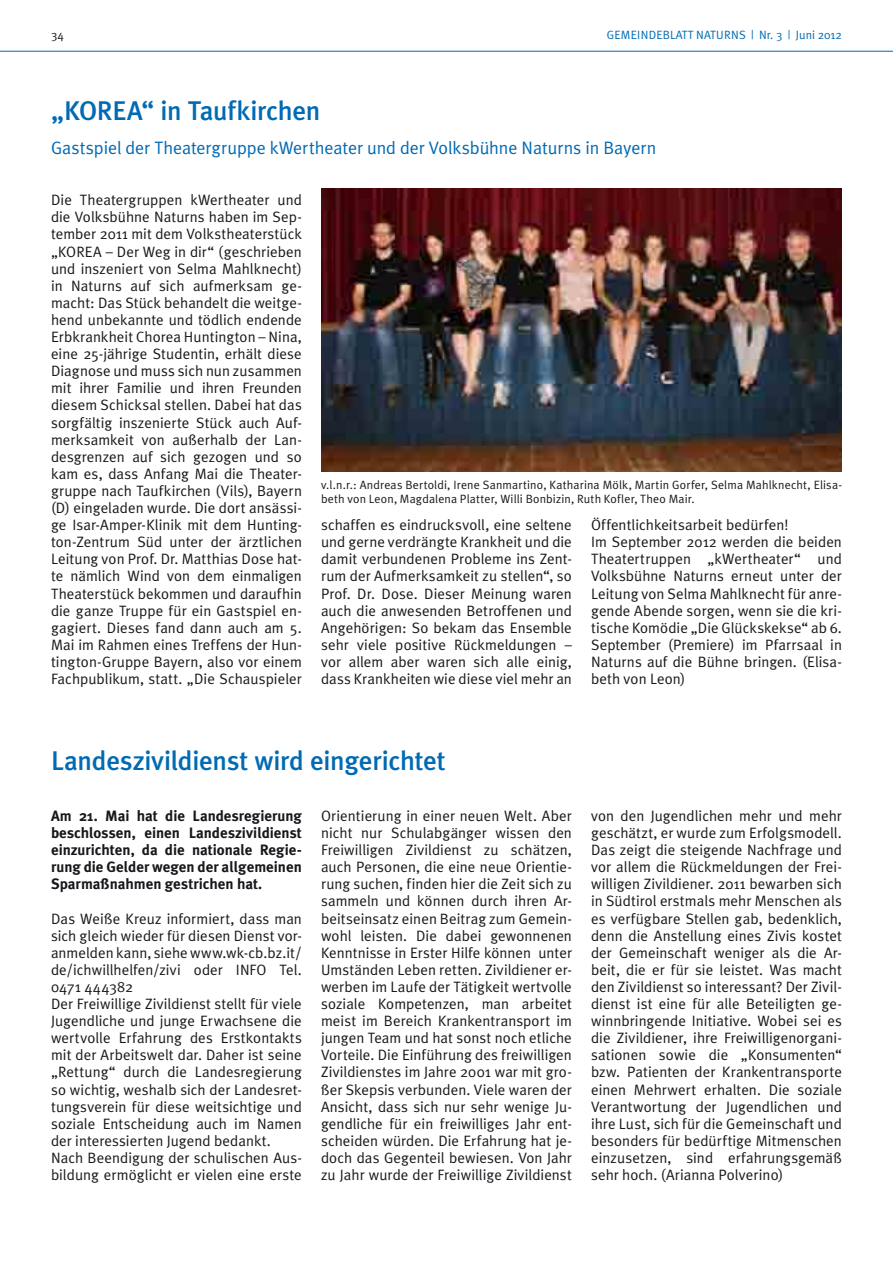
<style>
.page{position:relative;width:893px;height:1263px;background:#fff}
.page>*{position:absolute;margin:0;border:0;box-sizing:border-box;transform-origin:0 0}
.t1{font:500 27px "Meta Plus";letter-spacing:-.01em;color:#006ab3}
.t2{font:18px "Meta Plus Normal";letter-spacing:-.005em;color:#006ab3}
.t3{font:15px/17.1px "Meta Plus Normal";letter-spacing:.005em;color:#1a171c;text-align:justify}
.t4{font:700 15px/17.1px "Meta Plus";color:#1a171c;text-align:justify}
.t5{font:12px/13.5px "Meta Plus Normal";letter-spacing:.015em;color:#1a171c}
.t6{font:12px "Meta Plus Normal";letter-spacing:.01em;color:#006ab3}
</style>
<div class="page">
<hr style="left:0;top:51px;width:893px;height:1px;background:#006ab3">
<img style="left:321px;top:188px;width:521px;height:283px">
<p class="t5" style="left:51px;top:28px;width:14px">34</p>
<p class="t6" style="left:607px;top:28px;width:237px">GEMEINDEBLATT NATURNS | Nr. 3 | Juni 2012</p>
<h1 class="t1" style="left:51px;top:95px;width:271px">„KOREA“ in Taufkirchen</h1>
<p class="t2" style="left:51px;top:137px;width:607px">Gastspiel der Theatergruppe kWertheater und der Volksbühne Naturns in Bayern</p>
<p class="t3" style="left:51px;top:191px;width:252px">Die Theatergruppen kWertheater und die Volksbühne Naturns haben im Sep&shy;tember 2011 mit dem Volkstheaterstück „KOREA – Der Weg in dir“ (geschrieben und inszeniert von Selma Mahlknecht) in Naturns auf sich aufmerksam ge&shy;macht: Das Stück behandelt die weitge&shy;hend unbekannte und tödlich endende Erbkrankheit Chorea Huntington – Nina, eine 25-jährige Studentin, erhält diese Diagnose und muss sich nun zusammen mit ihrer Familie und ihren Freunden diesem Schicksal stellen. Dabei hat das sorgfältig inszenierte Stück auch Auf&shy;merksamkeit von außerhalb der Lan&shy;desgrenzen auf sich gezogen und so kam es, dass Anfang Mai die Theater&shy;gruppe nach Taufkirchen (Vils), Bayern (D) eingeladen wurde. Die dort ansässi&shy;ge Isar-Amper-Klinik mit dem Hunting&shy;ton-Zentrum Süd unter der ärztlichen Leitung von Prof. Dr. Matthias Dose hat&shy;te nämlich Wind von dem einmaligen Theaterstück bekommen und daraufhin die ganze Truppe für ein Gastspiel en&shy;gagiert. Dieses fand dann auch am 5.<br>Mai im Rahmen eines Treffens der Hun&shy;tington-Gruppe Bayern, also vor einem Fachpublikum, statt. „Die Schauspieler</p>
<p class="t5" style="left:321px;top:478px;width:522px">v.l.n.r.: Andreas Bertoldi, Irene Sanmartino, Katharina Mölk, Martin Gorfer, Selma Mahlknecht, Elisa&shy;beth von Leon, Magdalena Platter, Willi Bonbizin, Ruth Kofler, Theo Mair.</p>
<p class="t3" style="left:321px;top:516px;width:252px">schaffen es eindrucksvoll, eine seltene und gerne verdrängte Krankheit und die damit verbundenen Probleme ins Zent&shy;rum der Aufmerksamkeit zu stellen“, so Prof. Dr. Dose. Dieser Meinung waren auch die anwesenden Betroffenen und Angehörigen: So bekam das Ensemble sehr viele positive Rückmeldungen – vor allem aber waren sich alle einig, dass Krankheiten wie diese viel mehr an</p>
<p class="t3" style="left:591px;top:516px;width:252px;text-align:left">Öffentlichkeitsarbeit bedürfen!<br>Im September 2012 werden die beiden Theatertruppen „kWertheater“ und Volksbühne Naturns erneut unter der Leitung von Selma Mahlknecht für anre&shy;gende Abende sorgen, wenn sie die kri&shy;tische Komödie „Die Glückskekse“ ab 6.<br>September (Premiere) im Pfarrsaal in Naturns auf die Bühne bringen. (Elisa&shy;beth von Leon)</p>
<h1 class="t1" style="left:51px;top:744px;width:396px">Landeszivildienst wird eingerichtet</h1>
<p class="t4" style="left:51px;top:807px;width:252px">Am 21. Mai hat die Landesregierung beschlossen, einen Landeszivildienst einzurichten, da die nationale Regie&shy;rung die Gelder wegen der allgemeinen Sparmaßnahmen gestrichen hat.</p>
<p class="t3" style="left:51px;top:909px;width:252px;text-align:left">Das Weiße Kreuz informiert, dass man sich gleich wieder für diesen Dienst vor&shy;anmelden kann, siehe www.wk-cb.bz.it/ de/ichwillhelfen/zivi oder INFO Tel.<br>0471 444382<br>Der Freiwillige Zivildienst stellt für viele Jugendliche und junge Erwachsene die wertvolle Erfahrung des Erstkontakts mit der Arbeitswelt dar. Daher ist seine „Rettung“ durch die Landesregierung so wichtig, weshalb sich der Landesret&shy;tungsverein für diese weitsichtige und soziale Entscheidung auch im Namen der interessierten Jugend bedankt.<br>Nach Beendigung der schulischen Aus&shy;bildung ermöglicht er vielen eine erste</p>
<p class="t3" style="left:321px;top:807px;width:252px">Orientierung in einer neuen Welt. Aber nicht nur Schulabgänger wissen den Freiwilligen Zivildienst zu schätzen, auch Personen, die eine neue Orientie&shy;rung suchen, finden hier die Zeit sich zu sammeln und können durch ihren Ar&shy;beitseinsatz einen Beitrag zum Gemein&shy;wohl leisten. Die dabei gewonnenen Kenntnisse in Erster Hilfe können unter Umständen Leben retten. Zivildiener er&shy;werben im Laufe der Tätigkeit wertvolle soziale Kompetenzen, man arbeitet meist im Bereich Krankentransport im jungen Team und hat sonst noch etliche Vorteile. Die Einführung des freiwilligen Zivildienstes im Jahre 2001 war mit gro&shy;ßer Skepsis verbunden. Viele waren der Ansicht, dass sich nur sehr wenige Ju&shy;gendliche für ein freiwilliges Jahr ent&shy;scheiden würden. Die Erfahrung hat je&shy;doch das Gegenteil bewiesen. Von Jahr zu Jahr wurde der Freiwillige Zivildienst</p>
<p class="t3" style="left:591px;top:807px;width:252px">von den Jugendlichen mehr und mehr geschätzt, er wurde zum Erfolgsmodell.<br>Das zeigt die steigende Nachfrage und vor allem die Rückmeldungen der Frei&shy;willigen Zivildiener. 2011 bewarben sich in Südtirol erstmals mehr Menschen als es verfügbare Stellen gab, bedenklich, denn die Anstellung eines Zivis kostet der Gemeinschaft weniger als die Ar&shy;beit, die er für sie leistet. Was macht den Zivildienst so interessant? Der Zivil&shy;dienst ist eine für alle Beteiligten ge&shy;winnbringende Initiative. Wobei sei es die Zivildiener, ihre Freiwilligenorgani&shy;sationen sowie die „Konsumenten“ bzw. Patienten der Krankentransporte einen Mehrwert erhalten. Die soziale Verantwortung der Jugendlichen und ihre Lust, sich für die Gemeinschaft und besonders für bedürftige Mitmenschen einzusetzen, sind erfahrungsgemäß sehr hoch. (Arianna Polverino)</p>
</div>
